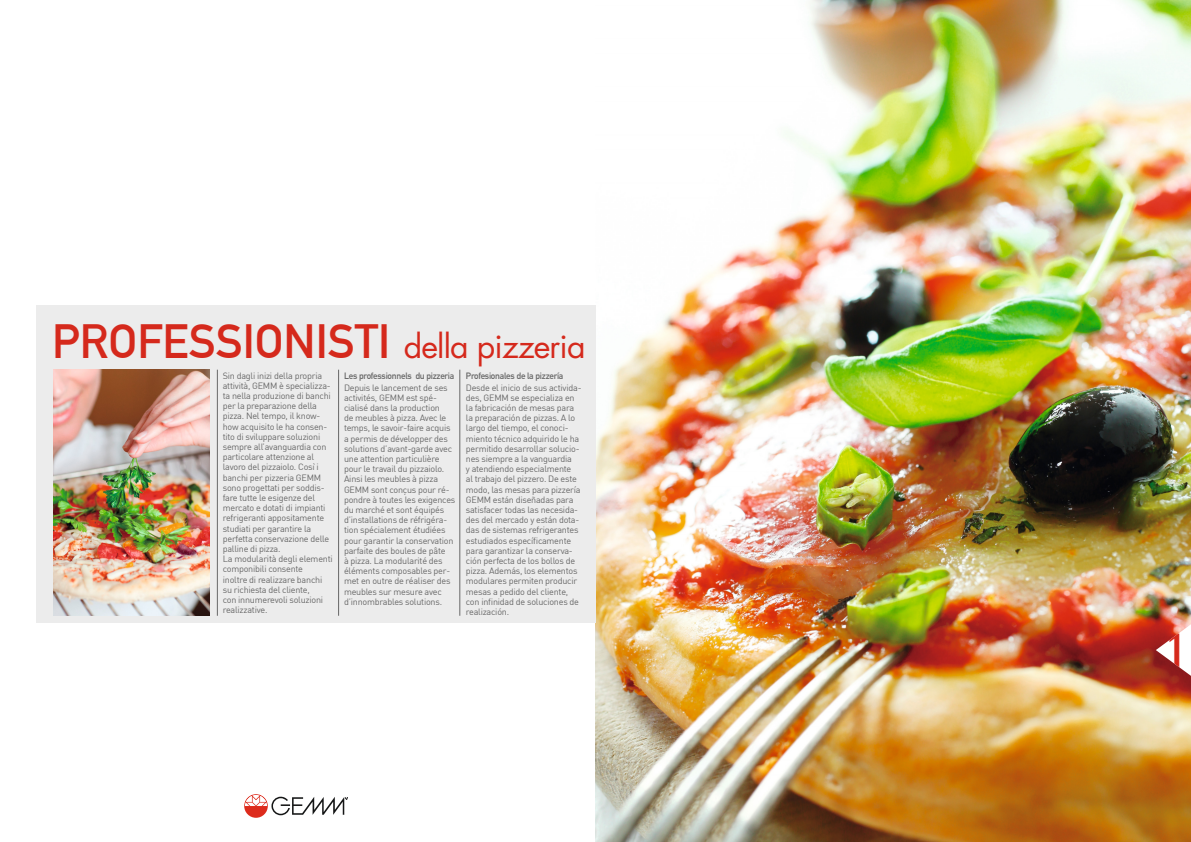
<style>
.page{position:relative;width:1191px;height:842px;background:#fff}
.page>*{position:absolute;margin:0;border:0;box-sizing:border-box;transform-origin:0 0}
.t1{font:700 48px "DIN Alternate";color:#d5291c}
.t2{font:700 47px "DIN Alternate";color:#d5291c}
.t3{font:9px/10.2px "DIN";letter-spacing:-.025em;color:#676767}
.t4{font:700 9px "DIN Alternate";letter-spacing:-.025em;color:#676767}
.s1{font-family:"Futura";font-weight:400;font-size:32px}
</style>
<div class="page">
<img style="left:595px;top:0;width:596px;height:842px">
<div style="left:36px;top:305px;width:559px;height:317px;background:#ececec"></div>
<svg style="left:244px;top:794px;width:104px;height:24px"></svg>
<hr style="left:217px;top:370px;width:1px;height:246px;background:#676767">
<hr style="left:338px;top:370px;width:1px;height:246px;background:#676767">
<hr style="left:459px;top:370px;width:1px;height:246px;background:#676767">
<img style="left:54px;top:370px;width:155px;height:245px">
<svg style="left:1155px;top:624px;width:36px;height:52px"></svg>
<h2 class="t2" style="left:52px;top:314px;width:535px">PROFESSIONISTI <span class="s1">della pizzeria</span></h2>
<p class="t3" style="left:223px;top:371px;width:112px">Sin dagli inizi della propria attività, GEMM è specializza&shy;ta nella produzione di banchi per la preparazione della pizza. Nel tempo, il know&shy;how acquisito le ha consen&shy;tito di sviluppare soluzioni sempre all’avanguardia con particolare attenzione al lavoro del pizzaiolo. Così i banchi per pizzeria GEMM sono progettati per soddis&shy;fare tutte le esigenze del mercato e dotati di impianti refrigeranti appositamente studiati per garantire la perfetta conservazione delle palline di pizza.<br>La modularità degli elementi componibili consente<br>inoltre di realizzare banchi su richiesta del cliente,<br>con innumerevoli soluzioni realizzative.</p>
<p class="t4" style="left:344px;top:370px;width:112px">Les professionnels du pizzeria</p>
<p class="t4" style="left:466px;top:370px;width:99px">Profesionales de la pizzería</p>
<p class="t3" style="left:466px;top:383px;width:117px">Desde el inicio de sus activida&shy;des, GEMM se especializa en la fabricación de mesas para la preparación de pizzas. A lo largo del tiempo, el conoci&shy;miento técnico adquirido le ha permitido desarrollar solucio&shy;nes siempre a la vanguardia<br>y atendiendo especialmente<br>al trabajo del pizzero. De este modo, las mesas para pizzería<br>GEMM están diseñadas para satisfacer todas las necesida&shy;des del mercado y están dota&shy;das de sistemas refrigerantes estudiados específicamente para garantizar la conserva&shy;ción perfecta de los bollos de pizza. Además, los elementos modulares permiten producir mesas a pedido del cliente, con infinidad de soluciones de realización.</p>
<p class="t3" style="left:344px;top:383px;width:113px">Depuis le lancement de ses activités, GEMM est spé&shy;cialisé dans la production<br>de meubles à pizza. Avec le temps, le savoir-faire acquis a permis de développer des solutions d’avant-garde avec une attention particulière pour le travail du pizzaiolo.<br>Ainsi les meubles à pizza<br>GEMM sont conçus pour ré&shy;pondre à toutes les exigences du marché et sont équipés d’installations de réfrigéra&shy;tion spécialement étudiées pour garantir la conservation parfaite des boules de pâte<br>à pizza. La modularité des éléments composables per&shy;met en outre de réaliser des meubles sur mesure avec d’innombrables solutions.</p>
<h1 class="t1" style="left:1165px;top:623px;width:25px">1</h1>
</div>
